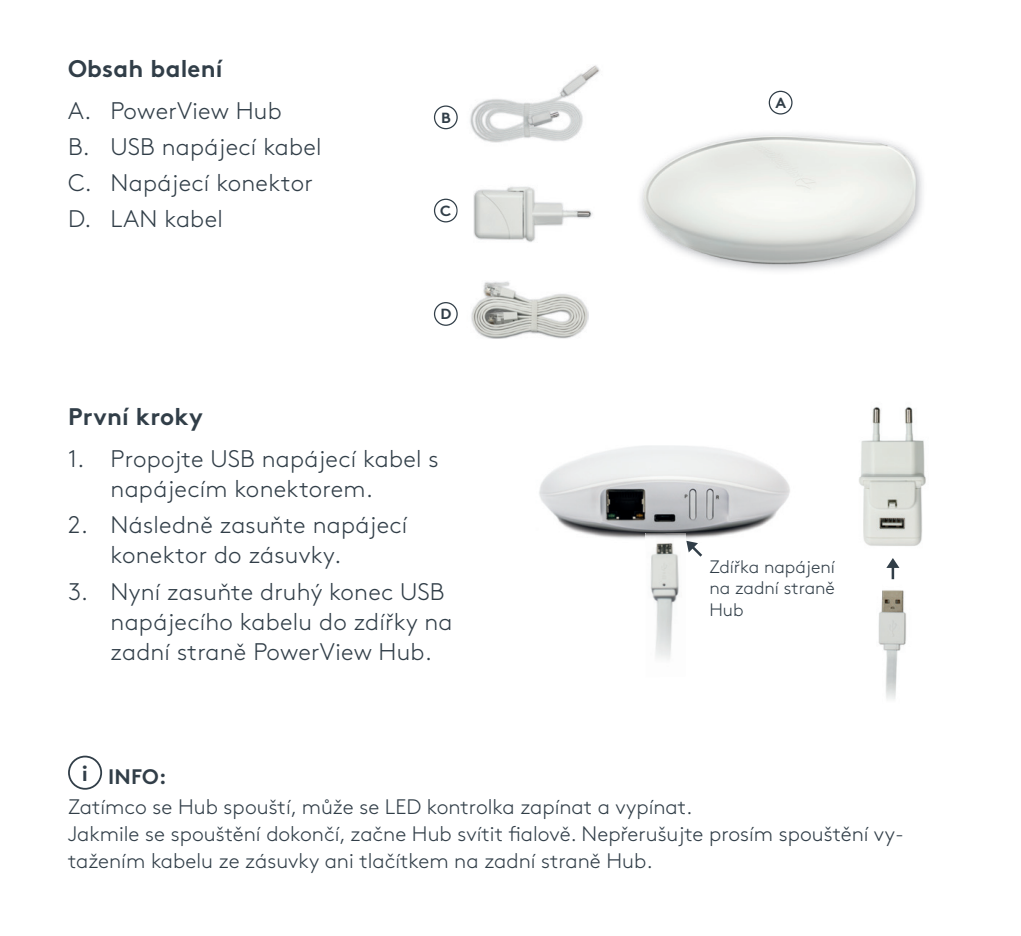
<style>
.page{position:relative;width:1021px;height:936px;background:#fff}
.page>*{position:absolute;margin:0;border:0;box-sizing:border-box;transform-origin:0 0}
.t1{font:300 24px/30px "Brown Pro";letter-spacing:.01em;color:#313e48}
.t2{font:700 24px "Brown Pro";letter-spacing:.01em;color:#313e48}
.t3{font:300 21px/27px "Brown Pro";color:#313e48}
.t4{font:700 21px "Brown Pro";color:#313e48;scale:1.05 1}
.t5{font:300 18px/21.6px "Brown Pro";color:#313e48;text-align:justify}
.t6{font:700 14.7px "Brown Pro";color:#313e48;scale:1.05 1}
</style>
<div class="page">
<div style="left:68px;top:755px;width:34px;height:34px;border:2px solid #313e48;border-radius:50%"></div>
<img style="left:640px;top:133px;width:283px;height:138px">
<div style="left:768px;top:91px;width:24px;height:23px;border:1px solid #313e48;border-radius:50%"></div>
<svg style="left:434px;top:199px;width:24px;height:23px"></svg>
<div style="left:434px;top:302px;width:24px;height:24px;border:1px solid #313e48;border-radius:50%"></div>
<div style="left:434px;top:105px;width:24px;height:24px;border:1px solid #313e48;border-radius:50%"></div>
<img style="left:470px;top:65px;width:130px;height:77px">
<img style="left:473px;top:186px;width:119px;height:56px">
<img style="left:471px;top:281px;width:117px;height:58px">
<img style="left:878px;top:579px;width:28px;height:120px">
<hr style="left:891px;top:562px;width:3px;height:17px;background:#313e48">
<svg style="left:886px;top:558px;width:13px;height:10px"></svg>
<img style="left:539px;top:445px;width:251px;height:94px">
<svg style="left:686px;top:540px;width:17px;height:17px"></svg>
<img style="left:645px;top:533px;width:40px;height:127px">
<img style="left:859px;top:406px;width:67px;height:140px">
<p class="t2" style="left:68px;top:49px;width:156px">Obsah balení</p>
<p class="t1" style="left:68px;top:91px;width:255px;line-height:36px">A. PowerView Hub<br>B. USB napájecí kabel<br>C. Napájecí konektor<br>D. LAN kabel</p>
<p class="t6" style="left:775px;top:91px;width:12px">A</p>
<p class="t6" style="left:441px;top:106px;width:11px">B</p>
<p class="t6" style="left:440px;top:199px;width:12px">C</p>
<p class="t6" style="left:440px;top:302px;width:12px">D</p>
<p class="t2" style="left:68px;top:397px;width:136px">První kroky</p>
<p class="t1" style="left:111px;top:442px;width:330px;text-indent:-43px">1. Propojte USB napájecí kabel s napájecím konektorem.</p>
<p class="t1" style="left:111px;top:508px;width:298px;text-indent:-43px">2. Následně zasuňte napájecí konektor do zásuvky.</p>
<p class="t1" style="left:111px;top:574px;width:343px;text-indent:-43px">3. Nyní zasuňte druhý konec USB napájecího kabelu do zdířky na zadní straně PowerView Hub.</p>
<p class="t5" style="left:709px;top:554px;width:127px">Zdířka napájení na zadní straně Hub</p>
<p class="t4" style="left:82px;top:759px;width:82px">i INFO:</p>
<p class="t3" style="left:68px;top:791px;width:837px">Zatímco se Hub spouští, může se LED kontrolka zapínat a vypínat.<br>Jakmile se spouštění dokončí, začne Hub svítit fialově. Nepřerušujte prosím spouštění vy&shy;tažením kabelu ze zásuvky ani tlačítkem na zadní straně Hub.</p>
</div>
